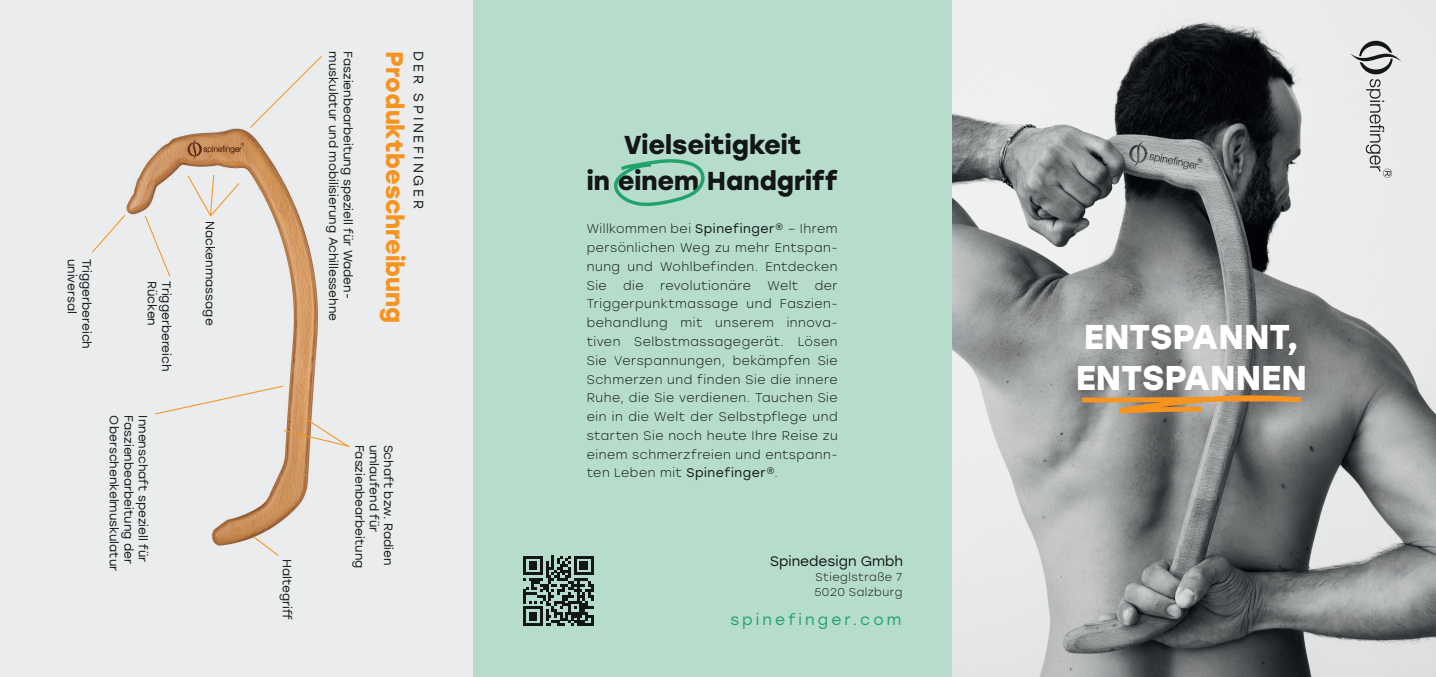
<style>
.page{position:relative;width:1436px;height:677px;background:#fff}
.page>*{position:absolute;margin:0;border:0;box-sizing:border-box;transform-origin:0 0}
.t1{font:700 34.38px/41.2px "Stolzl";color:#fff}
.t2{font:700 25.88px/36.4px "Stolzl";color:#121617;text-align:center}
.t3{font:700 24.12px "Stolzl";color:#f79420}
.t4{font:15.38px "Stolzl";letter-spacing:.2em;color:#22a36d}
.t5{font:13.75px "Stolzl";color:#121617}
.t6{font:13.5px "Stolzl";letter-spacing:.2em;color:#121617}
.t7{font:300 12.5px/18.8px "Stolzl";letter-spacing:.04em;color:#121617;text-align:justify}
.t8{font:12px "Stolzl";color:#121617}
.t9{font:300 11.25px/15px "Stolzl";letter-spacing:.045em;color:#121617}
.s1{font-weight:400}
</style>
<div class="page">
<div style="left:0;top:0;width:474px;height:677px;background:#ebeced"></div>
<img style="left:126px;top:128px;width:193px;height:418px">
<div style="left:473px;top:0;width:478px;height:677px;background:#b6dccb"></div>
<img style="left:951px;top:0;width:484px;height:677px">
<svg style="left:1349px;top:41px;width:52px;height:137px;background:#d1d2d2"></svg>
<svg style="left:523px;top:555px;width:70px;height:71px"></svg>
<svg style="left:1077px;top:392px;width:358px;height:23px;background:#a08d75"></svg>
<svg style="left:92px;top:215px;width:34px;height:38px"></svg>
<svg style="left:249px;top:56px;width:73px;height:73px"></svg>
<svg style="left:144px;top:215px;width:27px;height:63px"></svg>
<svg style="left:252px;top:535px;width:28px;height:21px"></svg>
<svg style="left:154px;top:385px;width:196px;height:63px"></svg>
<svg style="left:187px;top:174px;width:53px;height:43px"></svg>
<svg style="left:614px;top:159px;width:91px;height:48px"></svg>
<svg style="left:1429px;top:0;width:7px;height:3px"></svg>
<svg style="left:1429px;top:674px;width:7px;height:3px"></svg>
<p class="t8" style="left:80px;top:259px;width:56px;rotate:90deg">universal</p>
<p class="t8" style="left:95px;top:259px;width:92px;rotate:90deg">Triggerbereich</p>
<p class="t8" style="left:160px;top:281px;width:46px;rotate:90deg">Rücken</p>
<p class="t8" style="left:175px;top:281px;width:92px;rotate:90deg">Triggerbereich</p>
<p class="t8" style="left:122px;top:415px;width:157px;rotate:90deg">Oberschenkelmuskulatur</p>
<p class="t8" style="left:137px;top:415px;width:150px;rotate:90deg">Faszienbearbeitung der</p>
<p class="t8" style="left:151px;top:415px;width:148px;rotate:90deg">Innenschaft speziell für</p>
<p class="t8" style="left:218px;top:221px;width:106px;rotate:90deg">Nackenmassage</p>
<p class="t8" style="left:342px;top:51px;width:271px;rotate:90deg">muskulatur und mobilisierung Achillessehne</p>
<p class="t8" style="left:356px;top:51px;width:249px;rotate:90deg">Faszienbearbeitung speziell für Waden-</p>
<h3 class="t3" style="left:412px;top:51px;width:273px;rotate:90deg">Produktbeschreibung</h3>
<p class="t6" style="left:428px;top:51px;width:159px;rotate:90deg">DER SPINEFINGER</p>
<p class="t8" style="left:295px;top:559px;width:63px;rotate:90deg">Haltegriff</p>
<p class="t8" style="left:368px;top:445px;width:125px;rotate:90deg">Faszienbearbeitung</p>
<p class="t8" style="left:382px;top:445px;width:89px;rotate:90deg">umlaufend für</p>
<p class="t8" style="left:397px;top:445px;width:122px;rotate:90deg">Schaft bzw. Radien</p>
<h2 class="t2" style="left:586px;top:125px;width:252px">Vielseitigkeit<br>in einem Handgriff</h2>
<p class="t7" style="left:586px;top:219px;width:252px">Willkommen bei <span class="s1">Spinefinger®</span> – Ihrem persönlichen Weg zu mehr Entspan&shy;nung und Wohlbefinden. Entdecken Sie</p>
<p class="t7" style="left:623px;top:275px;width:22px">die</p>
<p class="t7" style="left:660px;top:275px;width:92px">revolutionäre</p>
<p class="t7" style="left:767px;top:275px;width:32px">Welt</p>
<p class="t7" style="left:586px;top:275px;width:252px;text-indent:228px">der Triggerpunktmassage und Faszien&shy;behandlung mit unserem innova&shy;tiven Selbstmassagegerät. Lösen Sie Verspannungen, bekämpfen Sie Schmerzen und finden Sie die innere Ruhe, die Sie verdienen. Tauchen Sie ein in die Welt der Selbstpflege und starten Sie noch heute Ihre Reise zu einem schmerzfreien und entspann&shy;ten Leben mit <span class="s1">Spinefinger®</span>.</p>
<p class="t5" style="left:770px;top:552px;width:134px">Spinedesign Gmbh</p>
<p class="t9" style="left:814px;top:569px;width:89px">Stieglstraße 7<br>5020 Salzburg</p>
<p class="t4" style="left:730px;top:609px;width:172px">spinefinger.com</p>
<h1 class="t1" style="left:1075px;top:314px;width:233px">ENTSPANNT,<br>ENTSPANNEN</h1>
</div>
